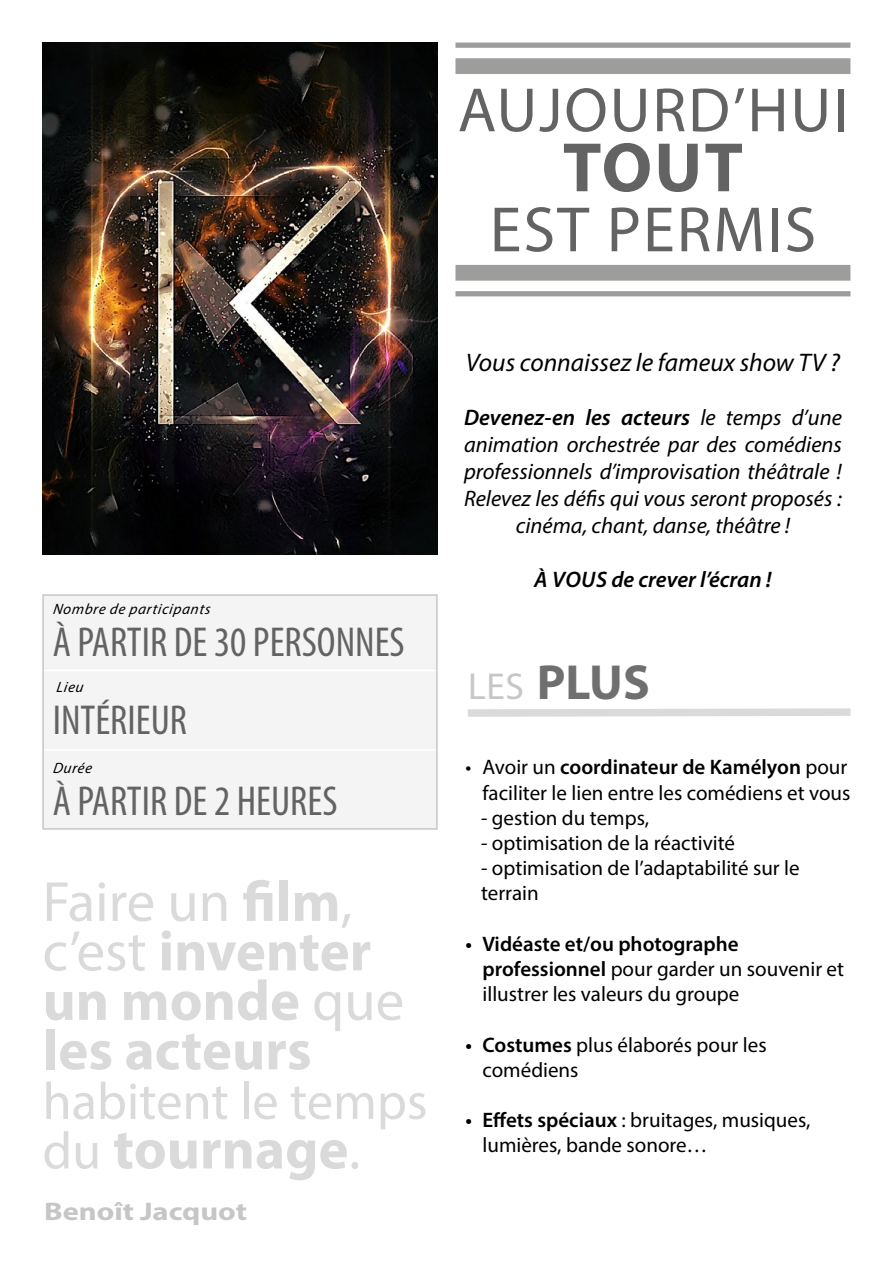
<style>
.page{position:relative;width:893px;height:1263px;background:#fff}
.page>*{position:absolute;margin:0;border:0;box-sizing:border-box;transform-origin:0 0}
.t1{font:700 70.5px "Myriad Pro";color:#646363}
.t2{font:64.5px "Myriad Pro";letter-spacing:.03em;color:#646363}
.t3{font:63px "Myriad Pro";letter-spacing:.03em;color:#646363}
.t4{font:700 57px/49.5px "Myriad Pro";color:#dadada}
.t5{font:52.5px "Myriad Pro";color:#dadada}
.t6{font:700 49.5px "Myriad Pro";color:#706f6f}
.t7{font:condensed 42px "Myriad Pro";color:#646363}
.t8{font:italic 25.5px "Myriad Pro";color:#000}
.t9{font:700 25.5px "Myriad Pro";color:#c6c6c6;scale:1.2 1}
.t10{font:italic 22.5px/27px "Myriad Pro";color:#000;text-align:center}
.t11{font:italic 600 22.5px "Myriad Pro";color:#000}
.t12{font:21px/25.2px "Myriad Pro";color:#000}
.t13{font:italic 15px "Myriad Pro";color:#000}
.s1{font-weight:400}
.s2{font-weight:400;font-size:52.5px}
.s3{font-weight:600}
.s4{font-weight:400;font-size:37.5px;color:#c6c6c6}
</style>
<div class="page">
<div style="left:455px;top:265px;width:395px;height:16px;background:#9d9d9c"></div>
<div style="left:455px;top:291px;width:395px;height:5px;background:#9d9d9c"></div>
<div style="left:455px;top:58px;width:395px;height:16px;background:#9d9d9c"></div>
<div style="left:455px;top:43px;width:395px;height:5px;background:#9d9d9c"></div>
<svg style="left:468px;top:708px;width:383px;height:9px"></svg>
<img style="left:42px;top:43px;width:396px;height:511px">
<div style="left:42px;top:594px;width:396px;height:236px;background:#f4f4f4;border:2px solid #c6c6c6"></div>
<hr style="left:44px;top:670px;width:392px;height:1px;background:#fff">
<hr style="left:44px;top:749px;width:392px;height:2px;background:#fff">
<h3 class="t3" style="left:458px;top:71px;width:392px">AUJOURD’HUI</h3>
<h1 class="t1" style="left:563px;top:122px;width:182px">TOUT</h1>
<h2 class="t2" style="left:490px;top:190px;width:328px">EST PERMIS</h2>
<p class="t13" style="left:53px;top:600px;width:161px">Nombre de p articip ants</p>
<h3 class="t7" style="left:53px;top:617px;width:354px">À PARTIR DE 30 PERSONNES</h3>
<p class="t13" style="left:56px;top:678px;width:31px">Lieu</p>
<h3 class="t7" style="left:53px;top:695px;width:136px">INTÉRIEUR</h3>
<p class="t13" style="left:53px;top:758px;width:43px">Durée</p>
<h3 class="t7" style="left:53px;top:775px;width:286px">À PARTIR DE 2 HEURES</h3>
<h3 class="t4" style="left:43px;top:875px;width:363px"><span class="s1">Faire un</span> film<span class="s1">, c’est</span> inventer un monde <span class="s1">que </span>les acteurs</h3>
<h3 class="t5" style="left:43px;top:1069px;width:387px">habitent le temps</h3>
<h3 class="t4" style="left:43px;top:1122px;width:319px"><span class="s2">du</span> tournage<span class="s1">.</span></h3>
<p class="t9" style="left:44px;top:1194px;width:171px">Benoît Jacquot</p>
<p class="t8" style="left:466px;top:347px;width:375px">Vous connaissez le fameux show TV ?</p>
<p class="t10" style="left:464px;top:404px;width:379px"><span class="s3">Devenez-en les acteurs</span> le temps d’une animation orchestrée par des comédiens professionnels d’improvisation théâtrale !<br>Relevez les défis qui vous seront proposés : cinéma, chant, danse, théâtre !</p>
<p class="t11" style="left:534px;top:565px;width:239px">À VOUS de crever l’écran !</p>
<h3 class="t6" style="left:468px;top:650px;width:183px"><span class="s4">LES</span> PLUS</h3>
<p class="t12" style="left:465px;top:754px;width:386px;text-align:right">• Avoir un <span class="s3">coordinateur de Kamélyon</span> pour faciliter le lien entre les comédiens et vous</p>
<p class="t12" style="left:481px;top:805px;width:170px">- gestion du temps,</p>
<p class="t12" style="left:481px;top:830px;width:256px">- optimisation de la réactivité</p>
<p class="t12" style="left:481px;top:855px;width:320px">- optimisation de l’adaptabilité sur le terrain</p>
<p class="t12" style="left:482px;top:931px;width:363px;text-indent:-17px"><span class="s3">• Vidéaste et/ou photographe professionnel</span> pour garder un souvenir et illustrer les valeurs du groupe</p>
<p class="t12" style="left:482px;top:1032px;width:286px;text-indent:-17px"><span class="s3">• Costumes</span> plus élaborés pour les comédiens</p>
<p class="t12" style="left:482px;top:1107px;width:329px;text-indent:-17px"><span class="s3">• Effets spéciaux</span> : bruitages, musiques, lumières, bande sonore…</p>
</div>
